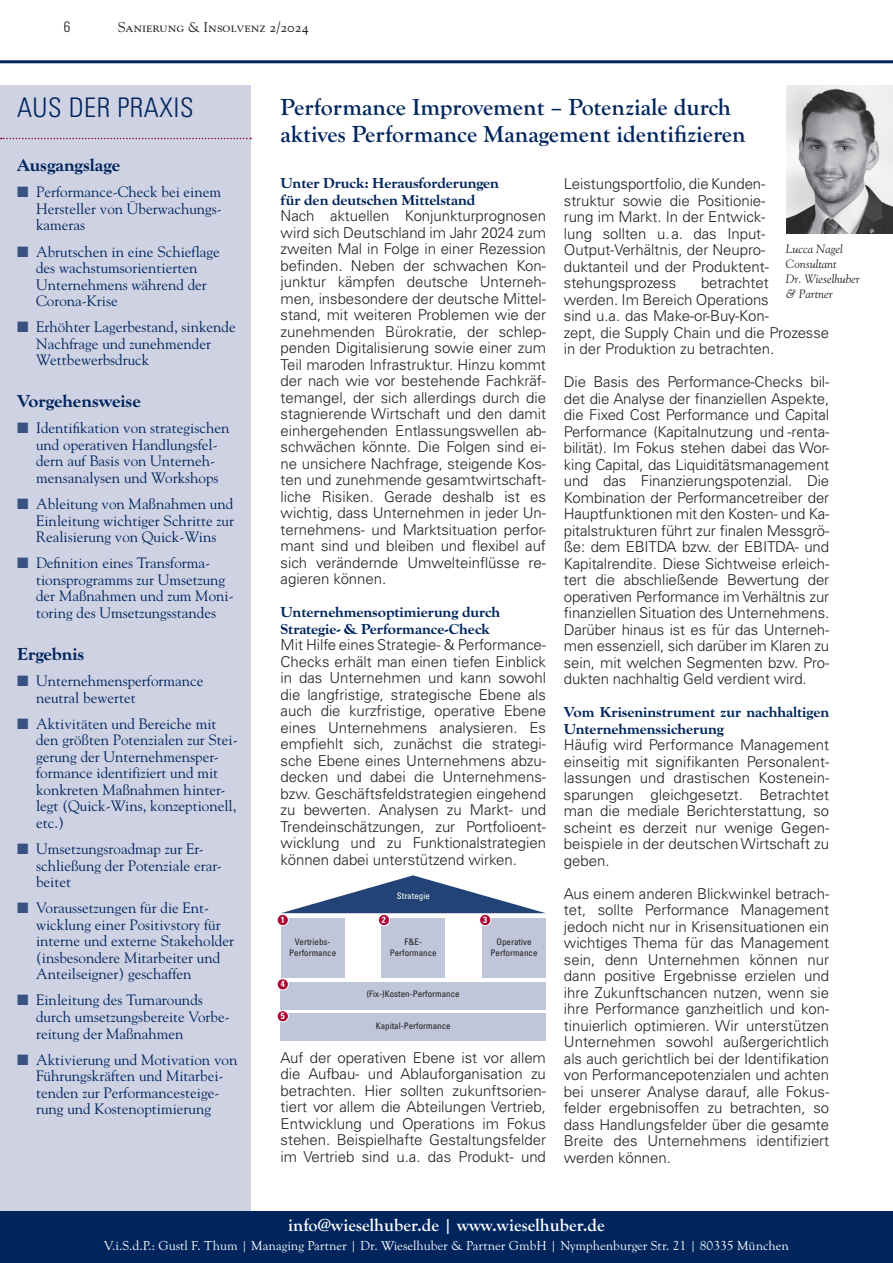
<style>
.page{position:relative;width:893px;height:1263px;background:#fff}
.page>*{position:absolute;margin:0;border:0;box-sizing:border-box;transform-origin:0 0}
.t1{font:300 condensed 27px "Univers LT Pro";letter-spacing:.02em;color:#00255d}
.t2{font:700 24px/27px "Goudy Old Sty";color:#00255d}
.t3{font:700 18px "Goudy Old Sty";color:#fff}
.t4{font:700 expanded 18px "Goudy Old Sty";color:#00255d}
.t5{font:300 15px/16.5px "Univers LT Pro 45";letter-spacing:-.005em;color:#231f20;text-align:justify}
.t6{font:15px/16.5px "Goudy Std";color:#00255d}
.t7{font:700 expanded 15px/16.5px "Goudy Old Sty";letter-spacing:-.005em;color:#00255d}
.t8{font:300 condensed 15px "Univers LT Pro";color:#231f20}
.t9{font:14.25px "Goudy SC";color:#231f20}
.t10{font:13.5px "Goudy Old Sty";color:#fff}
.t11{font:italic 12px/15px "Goudy Std";color:#231f20}
.t12{font:condensed 9px/10.5px "Univers LT Pro";color:#231f20;text-align:center}
.t13{font:condensed 9px "Univers LT Pro";color:#fff}
.t14{font:700 condensed 9px "Univers LT Pro";color:#fff}
.s1{color:#385181}
</style>
<div class="page">
<div style="left:0;top:85px;width:251px;height:1153px;background:#ced2e3"></div>
<div style="left:0;top:1212px;width:893px;height:51px;background:#00255d"></div>
<hr style="left:0;top:60px;width:893px;height:3px;background:#00255d">
<svg style="left:1px;top:138px;width:250px;height:1px"></svg>
<img style="left:787px;top:85px;width:106px;height:149px">
<svg style="left:282px;top:875px;width:263px;height:38px"></svg>
<div style="left:281px;top:918px;width:63px;height:59px;background:#c0c6da"></div>
<div style="left:281px;top:982px;width:265px;height:27px;background:#c0c6da"></div>
<div style="left:281px;top:1013px;width:265px;height:28px;background:#c0c6da"></div>
<div style="left:381px;top:918px;width:64px;height:59px;background:#c0c6da"></div>
<div style="left:482px;top:918px;width:64px;height:59px;background:#c0c6da"></div>
<div style="left:277px;top:914px;width:11px;height:12px;background:#ab0333;border-radius:50%"></div>
<div style="left:277px;top:914px;width:12px;height:12px;border:1px solid #fff;border-radius:50%"></div>
<div style="left:277px;top:979px;width:11px;height:11px;background:#ab0333;border-radius:50%"></div>
<div style="left:277px;top:978px;width:12px;height:12px;border:1px solid #fff;border-radius:50%"></div>
<div style="left:277px;top:1011px;width:11px;height:11px;background:#ab0333;border-radius:50%"></div>
<div style="left:277px;top:1010px;width:12px;height:12px;border:1px solid #fff;border-radius:50%"></div>
<div style="left:378px;top:914px;width:12px;height:12px;background:#ab0333;border-radius:50%"></div>
<div style="left:378px;top:914px;width:12px;height:12px;border:1px solid #fff;border-radius:50%"></div>
<div style="left:480px;top:914px;width:11px;height:12px;background:#ab0333;border-radius:50%"></div>
<div style="left:479px;top:914px;width:12px;height:12px;border:1px solid #fff;border-radius:50%"></div>
<p class="t8" style="left:64px;top:17px;width:8px">6</p>
<p class="t9" style="left:118px;top:19px;width:193px">Sanierung &amp; Insolvenz 2/2024</p>
<h1 class="t1" style="left:17px;top:90px;width:178px">AUS DER PRAXIS</h1>
<p class="t4" style="left:17px;top:155px;width:105px">Ausgangslage</p>
<p class="t6" style="left:36px;top:184px;width:187px;text-align:justify;text-indent:-19px"><span class="s1">■</span> Performance-Check bei einem Hersteller von Überwachungs&shy;kameras</p>
<p class="t6" style="left:36px;top:243px;width:185px;text-indent:-19px"><span class="s1">■</span> Abrutschen in eine Schieflage des wachstumsorientierten<br>Unternehmens während der<br>Corona-Krise</p>
<p class="t6" style="left:36px;top:319px;width:201px;text-indent:-19px"><span class="s1">■</span> Erhöhter Lagerbestand, sinkende<br>Nachfrage und zunehmender<br>Wettbewerbsdruck</p>
<p class="t4" style="left:17px;top:391px;width:125px">Vorgehensweise</p>
<p class="t6" style="left:17px;top:420px;width:214px;text-align:center"><span class="s1">■</span> Identifikation von strategischen und operativen Handlungsfel&shy;dern auf Basis von Unterneh&shy;mensanalysen und Workshops</p>
<p class="t6" style="left:36px;top:496px;width:199px;text-align:justify;text-indent:-19px"><span class="s1">■</span> Ableitung von Maßnahmen und Einleitung wichtiger Schritte zur Realisierung von Quick-Wins</p>
<p class="t6" style="left:36px;top:555px;width:199px;text-indent:-19px"><span class="s1">■</span> Definition eines Transforma&shy;tionsprogramms zur Umsetzung der Maßnahmen und zum Moni&shy;toring des Umsetzungsstandes</p>
<p class="t4" style="left:17px;top:644px;width:69px">Ergebnis</p>
<p class="t6" style="left:36px;top:672px;width:169px;text-indent:-19px"><span class="s1">■</span> Unternehmensperformance neutral bewertet</p>
<p class="t6" style="left:36px;top:715px;width:203px;text-indent:-19px"><span class="s1">■</span> Aktivitäten und Bereiche mit den größten Potenzialen zur Stei&shy;gerung der Unternehmensper&shy;formance identifiziert und mit konkreten Maßnahmen hinter&shy;legt (Quick-Wins, konzeptionell, etc.)</p>
<p class="t6" style="left:36px;top:840px;width:187px;text-indent:-19px"><span class="s1">■</span> Umsetzungsroadmap zur Er&shy;schließung der Potenziale erar&shy;beitet</p>
<p class="t6" style="left:36px;top:900px;width:199px;text-indent:-19px"><span class="s1">■</span> Voraussetzungen für die Ent&shy;wicklung einer Positivstory für interne und externe Stakeholder (insbesondere Mitarbeiter und<br>Anteilseigner) geschaffen</p>
<p class="t6" style="left:36px;top:992px;width:195px;text-indent:-19px"><span class="s1">■</span> Einleitung des Turnarounds durch umsetzungsbereite Vorbe&shy;reitung der Maßnahmen</p>
<p class="t6" style="left:17px;top:1051px;width:222px;text-align:center"><span class="s1">■</span> Aktivierung und Motivation von<br>Führungskräften und Mitarbei&shy;tenden zur Performancesteige-<br>rung und Kostenoptimierung</p>
<h2 class="t2" style="left:281px;top:94px;width:467px">Performance Improvement – Potenziale durch aktives Performance Management identifizieren</h2>
<p class="t7" style="left:281px;top:175px;width:220px">Unter Druck: Herausforderungen für den deutschen Mittelstand</p>
<p class="t5" style="left:281px;top:207px;width:267px">Nach aktuellen Konjunkturprognosen wird sich Deutschland im Jahr 2024 zum zweiten Mal in Folge in einer Rezession befinden. Neben der schwachen Kon&shy;junktur kämpfen deutsche Unterneh&shy;men, insbesondere der deutsche Mittel&shy;stand, mit weiteren Problemen wie der zunehmenden Bürokratie, der schlep&shy;penden Digitalisierung sowie einer zum Teil maroden Infrastruktur. Hinzu kommt der nach wie vor bestehende Fachkräf&shy;temangel, der sich allerdings durch die stagnierende Wirtschaft und den damit einhergehenden Entlassungswellen ab&shy;schwächen könnte. Die Folgen sind ei&shy;ne unsichere Nachfrage, steigende Kos&shy;ten und zunehmende gesamtwirtschaft&shy;liche Risiken. Gerade deshalb ist es wichtig, dass Unternehmen in jeder Un&shy;ternehmens- und Marktsituation perfor&shy;mant sind und bleiben und flexibel auf sich verändernde Umwelteinflüsse re&shy;agieren können.</p>
<p class="t7" style="left:281px;top:604px;width:221px">Unternehmensoptimierung durch<br>Strategie- &amp; Performance-Check</p>
<p class="t5" style="left:281px;top:636px;width:267px">Mit Hilfe eines Strategie- &amp; Performance-Checks erhält man einen tiefen Einblick in das Unternehmen und kann sowohl die langfristige, strategische Ebene als auch die kurzfristige, operative Ebene eines Unternehmens analysieren. Es empfiehlt sich, zunächst die strategi&shy;sche Ebene eines Unternehmens abzu&shy;decken und dabei die Unternehmens&shy;bzw. Geschäftsfeldstrategien eingehend zu bewerten. Analysen zu Markt- und Trendeinschätzungen, zur Portfolioent&shy;wicklung und zu Funktionalstrategien können dabei unterstützend wirken.</p>
<p class="t14" style="left:281px;top:914px;width:5px">1</p>
<p class="t13" style="left:397px;top:890px;width:35px">Strategie</p>
<p class="t14" style="left:382px;top:914px;width:5px">2</p>
<p class="t14" style="left:483px;top:914px;width:5px">3</p>
<p class="t12" style="left:289px;top:936px;width:48px">Vertriebs-<br>Performance</p>
<p class="t12" style="left:390px;top:936px;width:48px">F&amp;E-<br>Performance</p>
<p class="t12" style="left:367px;top:989px;width:94px">(Fix-)Kosten-Performance</p>
<p class="t12" style="left:376px;top:1020px;width:76px">Kapital-Performance</p>
<p class="t14" style="left:281px;top:978px;width:5px">4</p>
<p class="t14" style="left:281px;top:1010px;width:5px">5</p>
<p class="t12" style="left:491px;top:936px;width:48px">Operative<br>Performance</p>
<p class="t5" style="left:281px;top:1049px;width:267px">Auf der operativen Ebene ist vor allem die Aufbau- und Ablauforganisation zu betrachten. Hier sollten zukunftsorien&shy;tiert vor allem die Abteilungen Vertrieb, Entwicklung und Operations im Fokus stehen. Beispielhafte Gestaltungsfelder im Vertrieb sind u.a. das Produkt- und</p>
<p class="t5" style="left:564px;top:175px;width:206px;text-align:left">Leistungsportfolio, die Kunden&shy;struktur sowie die Positionie&shy;rung im Markt. In der Entwick&shy;lung sollten u.a. das Input-<br>Output-Verhältnis, der Neupro&shy;duktanteil und der Produktent&shy;stehungsprozess</p>
<p class="t11" style="left:786px;top:242px;width:76px">Lucca Nagel<br>Consultant<br>Dr. Wieselhuber &amp; Partner</p>
<p class="t5" style="left:564px;top:274px;width:267px;text-align:left;text-indent:137px">betrachtet<br>werden. Im Bereich Operations<br>sind u.a. das Make-or-Buy-Kon-<br>zept, die Supply Chain und die Prozesse in der Produktion zu betrachten.</p>
<p class="t5" style="left:564px;top:373px;width:267px">Die Basis des Performance-Checks bil&shy;det die Analyse der finanziellen Aspekte, die Fixed Cost Performance und Capital Performance (Kapitalnutzung und -renta&shy;bilität). Im Fokus stehen dabei das Wor&shy;king Capital, das Liquiditätsmanagement und das Finanzierungspotenzial. Die Kombination der Performancetreiber der Hauptfunktionen mit den Kosten- und Ka&shy;pitalstrukturen führt zur finalen Messgrö&shy;ße: dem EBITDA bzw. der EBITDA- und Kapitalrendite. Diese Sichtweise erleich&shy;tert die abschließende Bewertung der operativen Performance im Verhältnis zur finanziellen Situation des Unternehmens.<br>Darüber hinaus ist es für das Unterneh&shy;men essenziell, sich darüber im Klaren zu sein, mit welchen Segmenten bzw. Pro&shy;dukten nachhaltig Geld verdient wird.</p>
<p class="t7" style="left:564px;top:704px;width:267px">Vom Kriseninstrument zur nachhaltigen<br>Unternehmenssicherung</p>
<p class="t5" style="left:564px;top:736px;width:267px">Häufig wird Performance Management einseitig mit signifikanten Personalent&shy;lassungen und drastischen Kostenein&shy;sparungen gleichgesetzt. Betrachtet man die mediale Berichterstattung, so scheint es derzeit nur wenige Gegen&shy;beispiele in der deutschen Wirtschaft zu geben.</p>
<p class="t5" style="left:564px;top:885px;width:267px">Aus einem anderen Blickwinkel betrach&shy;tet, sollte Performance Management jedoch nicht nur in Krisensituationen ein wichtiges Thema für das Management sein, denn Unternehmen können nur dann positive Ergebnisse erzielen und ihre Zukunftschancen nutzen, wenn sie ihre Performance ganzheitlich und kon&shy;tinuierlich optimieren. Wir unterstützen Unternehmen sowohl außergerichtlich als auch gerichtlich bei der Identifikation von Performancepotenzialen und achten bei unserer Analyse darauf, alle Fokus&shy;felder ergebnisoffen zu betrachten, so dass Handlungsfelder über die gesamte Breite des Unternehmens identifiziert werden können.</p>
<p class="t3" style="left:288px;top:1215px;width:318px">info@wieselhuber.de | www.wieselhuber.de</p>
<p class="t10" style="left:104px;top:1238px;width:686px">V.i.S.d.P.: Gustl F. Thum | Managing Partner | Dr. Wieselhuber &amp; Partner GmbH | Nymphenburger Str. 21 | 80335 München</p>
</div>
